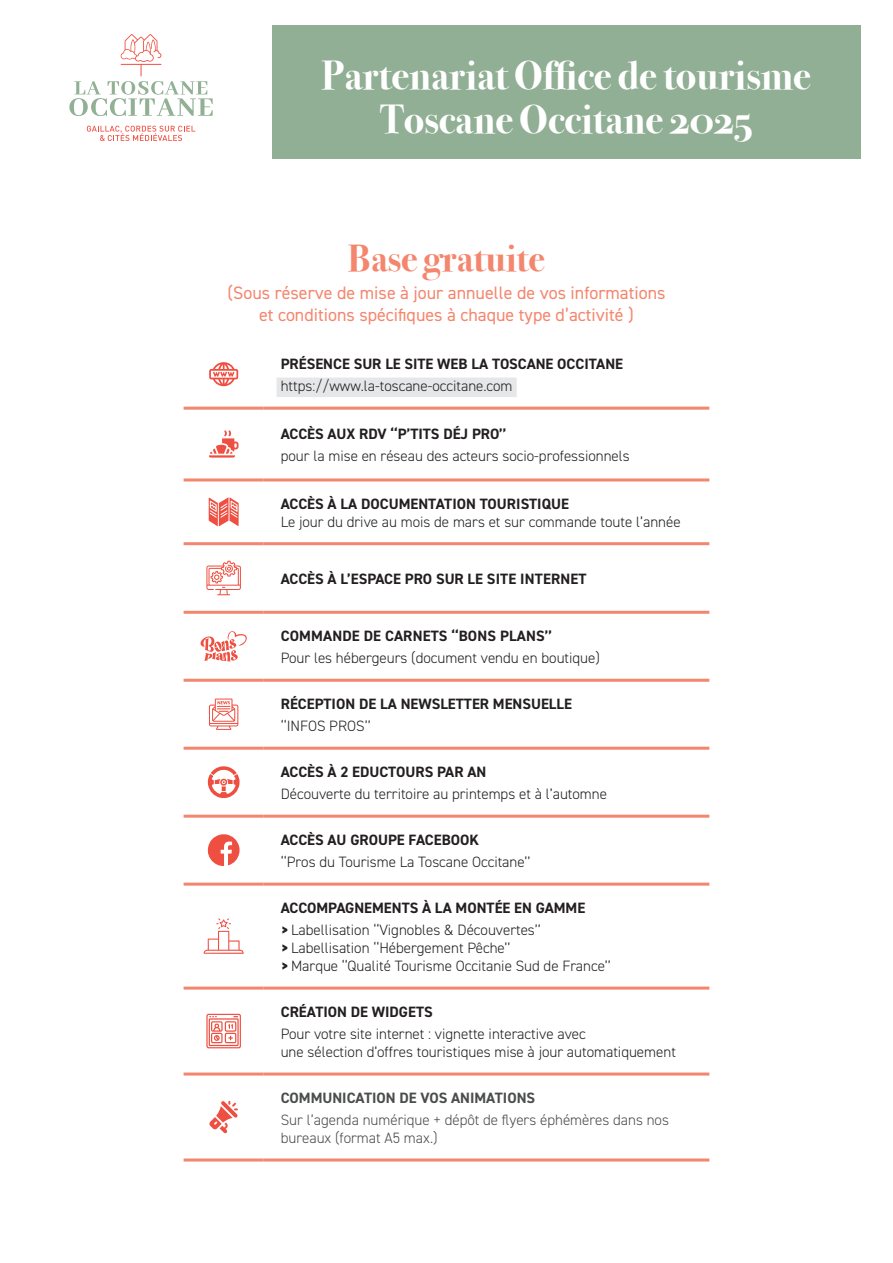
<style>
.page{position:relative;width:893px;height:1263px;background:#fff}
.page>*{position:absolute;margin:0;border:0;box-sizing:border-box;transform-origin:0 0}
.t1{font:700 40.5px "Bodoni Svty Two OSITCTT";color:#fff}
.t2{font:700 37.5px "Bodoni Svty Two OSITCTT";color:#f4866e}
.t3{font:18px/21.6px "DIN2014";color:#f4866e;text-align:center}
.t4{font:300 15px/18px "DIN2014";color:#231f20}
.t5{font:700 15px "DIN2014";color:#231f20}
.t6{font:300 15px/18px "DIN2014";color:#4b4c4d}
.t7{font:700 15px "DIN2014";color:#4b4c4d}
.s1{font-weight:800}
</style>
<div class="page">
<div style="left:272px;top:26px;width:588px;height:133px;background:#91af94"></div>
<svg style="left:69px;top:34px;width:144px;height:82px"></svg>
<svg style="left:87px;top:126px;width:108px;height:15px"></svg>
<svg style="left:184px;top:370px;width:525px;height:764px"></svg>
<hr style="left:184px;top:407px;width:80px;height:3px;background:#f4866e">
<hr style="left:264px;top:407px;width:445px;height:3px;background:#f4866e">
<hr style="left:184px;top:478px;width:80px;height:3px;background:#f4866e">
<hr style="left:264px;top:478px;width:445px;height:3px;background:#f4866e">
<hr style="left:184px;top:542px;width:80px;height:3px;background:#f4866e">
<hr style="left:264px;top:542px;width:445px;height:3px;background:#f4866e">
<hr style="left:184px;top:611px;width:80px;height:3px;background:#f4866e">
<hr style="left:264px;top:611px;width:445px;height:3px;background:#f4866e">
<hr style="left:184px;top:679px;width:80px;height:3px;background:#f4866e">
<hr style="left:264px;top:679px;width:445px;height:3px;background:#f4866e">
<hr style="left:184px;top:747px;width:80px;height:3px;background:#f4866e">
<hr style="left:264px;top:747px;width:445px;height:3px;background:#f4866e">
<hr style="left:184px;top:815px;width:80px;height:3px;background:#f4866e">
<hr style="left:264px;top:815px;width:445px;height:3px;background:#f4866e">
<hr style="left:184px;top:883px;width:80px;height:3px;background:#f4866e">
<hr style="left:264px;top:883px;width:445px;height:3px;background:#f4866e">
<hr style="left:184px;top:986px;width:80px;height:3px;background:#f4866e">
<hr style="left:264px;top:986px;width:445px;height:3px;background:#f4866e">
<hr style="left:184px;top:1072px;width:80px;height:3px;background:#f4866e">
<hr style="left:264px;top:1072px;width:445px;height:3px;background:#f4866e">
<hr style="left:184px;top:1158px;width:80px;height:3px;background:#f4866e">
<hr style="left:264px;top:1158px;width:445px;height:3px;background:#f4866e">
<svg style="left:209px;top:362px;width:29px;height:24px"></svg>
<div style="left:276px;top:377px;width:241px;height:20px;background:#e6e7e9"></div>
<svg style="left:209px;top:430px;width:29px;height:28px"></svg>
<svg style="left:209px;top:497px;width:30px;height:29px"></svg>
<svg style="left:206px;top:561px;width:35px;height:34px"></svg>
<svg style="left:201px;top:631px;width:46px;height:30px"></svg>
<svg style="left:209px;top:698px;width:29px;height:32px"></svg>
<svg style="left:207px;top:766px;width:32px;height:32px"></svg>
<svg style="left:207px;top:834px;width:32px;height:32px"></svg>
<svg style="left:204px;top:918px;width:40px;height:36px"></svg>
<svg style="left:206px;top:1014px;width:35px;height:34px"></svg>
<svg style="left:209px;top:1101px;width:29px;height:32px"></svg>
<p class="t1" style="left:322px;top:52px;width:491px">Partenariat Office de tourisme</p>
<p class="t1" style="left:380px;top:96px;width:374px">Toscane Occitane 2025</p>
<p class="t2" style="left:348px;top:236px;width:198px">Base gratuite</p>
<p class="t3" style="left:227px;top:282px;width:440px">(Sous réserve de mise à jour annuelle de vos informations et conditions spécifiques à chaque type d’activité )</p>
<p class="t5" style="left:281px;top:354px;width:344px">PRÉSENCE SUR LE SITE WEB LA TOSCANE OCCITANE</p>
<p class="t4" style="left:281px;top:377px;width:233px">https://www.la-toscane-occitane.com</p>
<p class="t5" style="left:281px;top:424px;width:227px">ACCÈS AUX RDV ‘‘P’TITS DÉJ PRO’’</p>
<p class="t4" style="left:281px;top:447px;width:351px">pour la mise en réseau des acteurs socio-professionnels</p>
<p class="t5" style="left:281px;top:493px;width:290px">ACCÈS À LA DOCUMENTATION TOURISTIQUE</p>
<p class="t4" style="left:281px;top:513px;width:401px">Le jour du drive au mois de mars et sur commande toute l’année</p>
<p class="t5" style="left:281px;top:569px;width:307px">ACCÈS À L’ESPACE PRO SUR LE SITE INTERNET</p>
<p class="t5" style="left:281px;top:626px;width:273px">COMMANDE DE CARNETS ‘‘BONS PLANS’’</p>
<p class="t4" style="left:281px;top:649px;width:321px">Pour les hébergeurs (document vendu en boutique)</p>
<p class="t5" style="left:281px;top:694px;width:293px">RÉCEPTION DE LA NEWSLETTER MENSUELLE</p>
<p class="t4" style="left:281px;top:717px;width:91px">‘‘INFOS PROS’’</p>
<p class="t5" style="left:281px;top:762px;width:207px">ACCÈS À 2 EDUCTOURS PAR AN</p>
<p class="t4" style="left:281px;top:785px;width:328px">Découverte du territoire au printemps et à l’automne</p>
<p class="t5" style="left:281px;top:830px;width:200px">ACCÈS AU GROUPE FACEBOOK</p>
<p class="t4" style="left:281px;top:853px;width:251px">‘‘Pros du Tourisme La Toscane Occitane’’</p>
<p class="t5" style="left:281px;top:898px;width:306px">ACCOMPAGNEMENTS À LA MONTÉE EN GAMME</p>
<p class="t4" style="left:281px;top:921px;width:262px"><span class="s1">&gt;</span>Labellisation ‘‘Vignobles &amp; Découvertes’’</p>
<p class="t4" style="left:281px;top:939px;width:231px"><span class="s1">&gt;</span>Labellisation ‘‘Hébergement Pêche’’</p>
<p class="t4" style="left:281px;top:957px;width:332px"><span class="s1">&gt;</span>Marque ‘‘Qualité Tourisme Occitanie Sud de France’’</p>
<p class="t5" style="left:281px;top:1002px;width:153px">CRÉATION DE WIDGETS</p>
<p class="t4" style="left:281px;top:1025px;width:397px">Pour votre site internet : vignette interactive avec<br>une sélection d’offres touristiques mise à jour automatiquement</p>
<p class="t7" style="left:281px;top:1087px;width:256px">COMMUNICATION DE VOS ANIMATIONS</p>
<p class="t6" style="left:281px;top:1111px;width:390px">Sur l’agenda numérique + dépôt de flyers éphémères dans nos bureaux (format A5 max.)</p>
</div>
